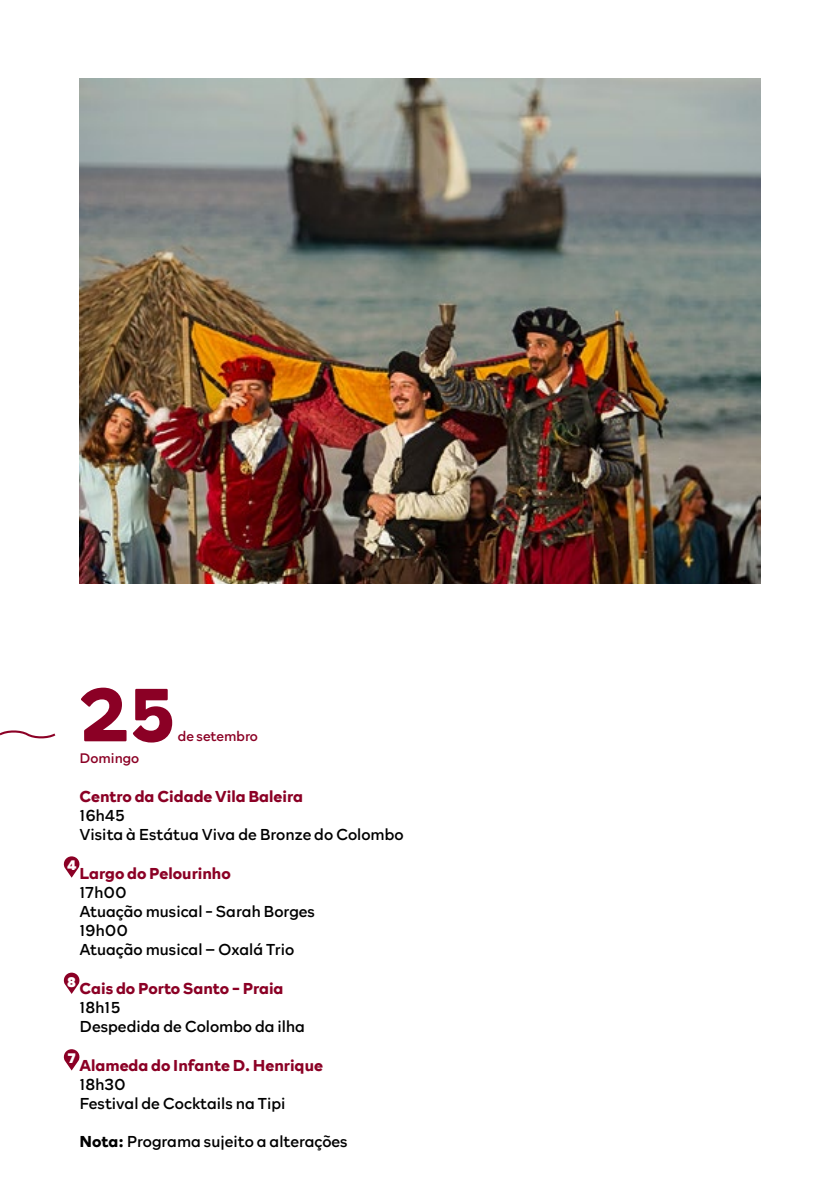
<style>
.page{position:relative;width:840px;height:1191px;background:#fff}
.page>*{position:absolute;margin:0;border:0;box-sizing:border-box;transform-origin:0 0}
.t1{font:700 76px "Rockford Sans";color:#8b0025}
.t2{font:16px/19.2px "Rockford Sans";color:#000}
.t3{font:700 16px "Rockford Sans";color:#8b0025}
.t4{font:14px "Rockford Sans";color:#8b0025}
.t5{font:800 14px "Rockford Sans";color:#fff}
.s1{font-weight:700}
</style>
<div class="page">
<svg style="left:0;top:730px;width:56px;height:9px"></svg>
<img style="left:79px;top:79px;width:681px;height:504px">
<svg style="left:63px;top:856px;width:17px;height:21px"></svg>
<svg style="left:63px;top:972px;width:17px;height:22px"></svg>
<svg style="left:63px;top:1049px;width:17px;height:21px"></svg>
<h1 class="t1" style="left:79px;top:658px;width:97px">25</h1>
<p class="t4" style="left:178px;top:726px;width:82px">de setembro</p>
<p class="t4" style="left:79px;top:748px;width:61px">Domingo</p>
<p class="t3" style="left:79px;top:784px;width:225px">Centro da Cidade Vila Baleira</p>
<p class="t2" style="left:79px;top:804px;width:325px">16h45<br>Visita à Estátua Viva de Bronze do Colombo</p>
<p class="t3" style="left:79px;top:861px;width:153px">Largo do Pelourinho</p>
<p class="t2" style="left:79px;top:881px;width:237px">17h00<br>Atuação musical - Sarah Borges<br>19h00<br>Atuação musical – Oxalá Trio</p>
<p class="t3" style="left:79px;top:976px;width:205px">Cais do Porto Santo - Praia</p>
<p class="t2" style="left:79px;top:996px;width:227px">18h15<br>Despedida de Colombo da ilha</p>
<p class="t3" style="left:79px;top:1053px;width:245px">Alameda do Infante D. Henrique</p>
<p class="t2" style="left:79px;top:1073px;width:207px">18h30<br>Festival de Cocktails na Tipi</p>
<p class="t2" style="left:79px;top:1131px;width:269px"><span class="s1">Nota:</span> Programa sujeito a alterações</p>
<p class="t5" style="left:67px;top:855px;width:11px">4</p>
<p class="t5" style="left:67px;top:971px;width:10px">8</p>
<p class="t5" style="left:67px;top:1047px;width:10px">7</p>
</div>
